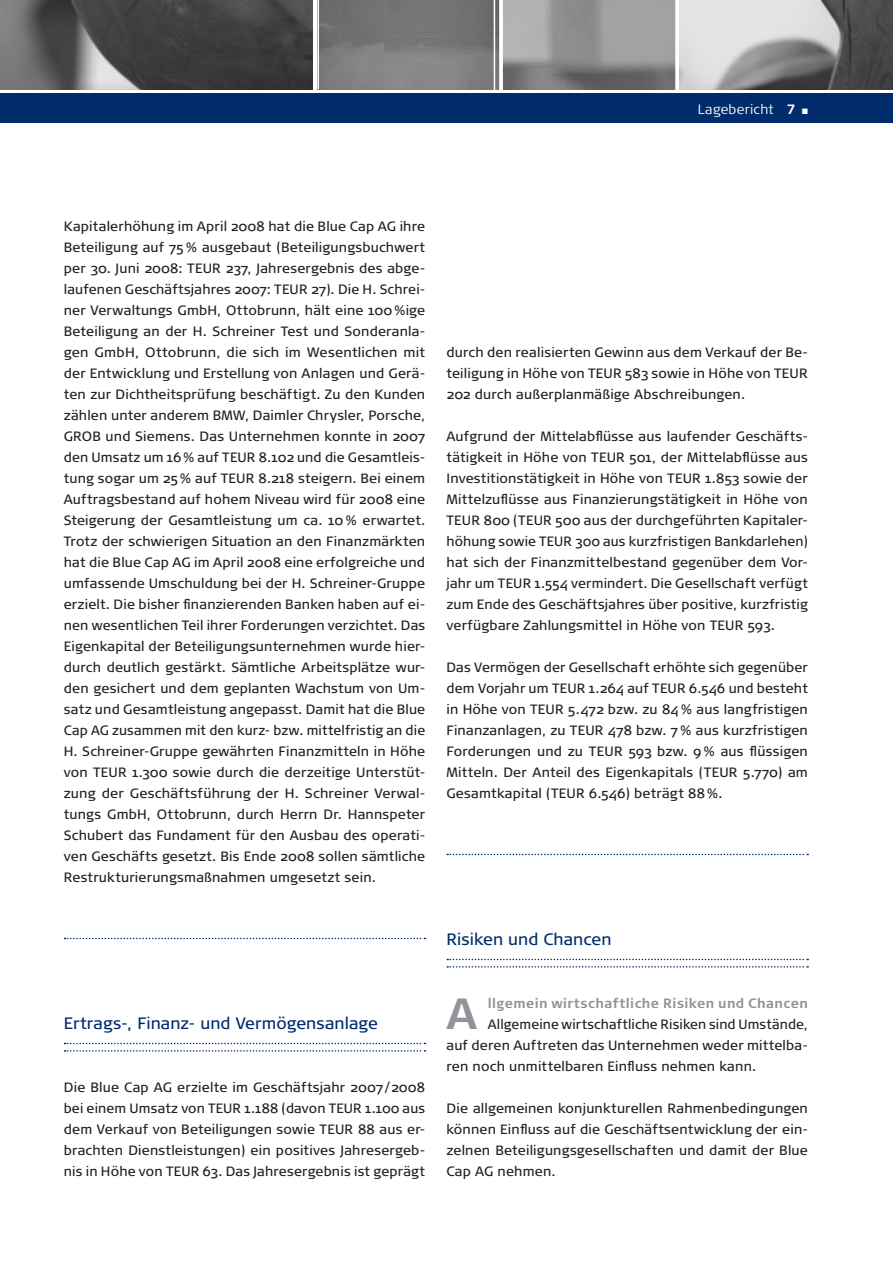
<style>
.page{position:relative;width:893px;height:1263px;background:#fff}
.page>*{position:absolute;margin:0;border:0;box-sizing:border-box;transform-origin:0 0}
.t1{font:700 43.5px "Signa Normal";color:#909498}
.t2{font:16.5px "Signa Normal";letter-spacing:.005em;color:#002c6b}
.t3{font:13.5px/21px "Signa Normal";letter-spacing:.015em;color:#231f20;text-align:justify}
.t4{font:700 13.5px "Signa Normal";letter-spacing:.035em;color:#909498}
.t5{font:300 13.5px "Signa Column";letter-spacing:.02em;color:#fff}
.s1{font-weight:700}
</style>
<div class="page">
<svg style="left:65px;top:938px;width:360px;height:1px"></svg>
<svg style="left:65px;top:1043px;width:360px;height:1px"></svg>
<svg style="left:65px;top:1050px;width:360px;height:1px"></svg>
<svg style="left:447px;top:854px;width:361px;height:1px"></svg>
<svg style="left:447px;top:959px;width:361px;height:1px"></svg>
<svg style="left:447px;top:966px;width:361px;height:1px"></svg>
<div style="left:0;top:94px;width:893px;height:29px;background:#002c6b"></div>
<img style="left:0;top:0;width:313px;height:89px">
<img style="left:503px;top:0;width:172px;height:89px">
<img style="left:319px;top:0;width:180px;height:89px">
<img style="left:679px;top:0;width:214px;height:89px">
<svg style="left:499px;top:0;width:4px;height:90px"></svg>
<hr style="left:494px;top:0;width:1px;height:91px;background:#fff">
<svg style="left:675px;top:0;width:1px;height:90px"></svg>
<p class="t5" style="left:698px;top:101px;width:99px">Lagebericht <span class="s1">7</span></p>
<p class="t3" style="left:64px;top:216px;width:363px">Kapitalerhöhung im April 2008 hat die Blue Cap AG ihre Beteiligung auf 75% ausgebaut (Beteiligungsbuchwert per 30. Juni 2008: TEUR 237, Jahresergebnis des abge&shy;laufenen Geschäftsjahres 2007: TEUR 27). Die H. Schrei&shy;ner Verwaltungs GmbH, Ottobrunn, hält eine 100%ige Beteiligung an der H. Schreiner Test und Sonderanla&shy;gen GmbH, Ottobrunn, die sich im Wesentlichen mit der Entwicklung und Erstellung von Anlagen und Gerä&shy;ten zur Dichtheitsprüfung beschäftigt. Zu den Kunden zählen unter anderem BMW, Daimler Chrysler, Porsche, GROB und Siemens. Das Unternehmen konnte in 2007 den Umsatz um 16% auf TEUR 8.102 und die Gesamtleis&shy;tung sogar um 25% auf TEUR 8.218 steigern. Bei einem Auftragsbestand auf hohem Niveau wird für 2008 eine Steigerung der Gesamtleistung um ca. 10 % erwartet.<br>Trotz der schwierigen Situation an den Finanzmärkten hat die Blue Cap AG im April 2008 eine erfolgreiche und umfassende Umschuldung bei der H. Schreiner-Gruppe erzielt. Die bisher finanzierenden Banken haben auf ei&shy;nen wesentlichen Teil ihrer Forderungen verzichtet. Das Eigenkapital der Beteiligungsunternehmen wurde hier&shy;durch deutlich gestärkt. Sämtliche Arbeitsplätze wur&shy;den gesichert und dem geplanten Wachstum von Um&shy;satz und Gesamtleistung angepasst. Damit hat die Blue Cap AG zusammen mit den kurz- bzw. mittelfristig an die H. Schreiner-Gruppe gewährten Finanzmitteln in Höhe von TEUR 1.300 sowie durch die derzeitige Unterstüt&shy;zung der Geschäftsführung der H. Schreiner Verwal&shy;tungs GmbH, Ottobrunn, durch Herrn Dr. Hannspeter Schubert das Fundament für den Ausbau des operati&shy;ven Geschäfts gesetzt. Bis Ende 2008 sollen sämtliche Restrukturierungsmaßnahmen umgesetzt sein.</p>
<p class="t3" style="left:446px;top:342px;width:363px">durch den realisierten Gewinn aus dem Verkauf der Be&shy;teiligung in Höhe von TEUR 583 sowie in Höhe von TEUR 202 durch außerplanmäßige Abschreibungen.</p>
<p class="t3" style="left:446px;top:426px;width:363px">Aufgrund der Mittelabflüsse aus laufender Geschäfts&shy;tätigkeit in Höhe von TEUR 501, der Mittelabflüsse aus Investitionstätigkeit in Höhe von TEUR 1.853 sowie der Mittelzuflüsse aus Finanzierungstätigkeit in Höhe von TEUR 800 (TEUR 500 aus der durchgeführten Kapitaler&shy;höhung sowie TEUR 300 aus kurzfristigen Bankdarlehen) hat sich der Finanzmittelbestand gegenüber dem Vor&shy;jahr um TEUR 1.554 vermindert. Die Gesellschaft verfügt zum Ende des Geschäftsjahres über positive, kurzfristig verfügbare Zahlungsmittel in Höhe von TEUR 593.</p>
<p class="t3" style="left:446px;top:657px;width:363px">Das Vermögen der Gesellschaft erhöhte sich gegenüber dem Vorjahr um TEUR 1.264 auf TEUR 6.546 und besteht in Höhe von TEUR 5.472 bzw. zu 84% aus langfristigen Finanzanlagen, zu TEUR 478 bzw. 7 % aus kurzfristigen Forderungen und zu TEUR 593 bzw. 9% aus flüssigen Mitteln. Der Anteil des Eigenkapitals (TEUR 5.770) am Gesamtkapital (TEUR 6.546) beträgt 88%.</p>
<p class="t2" style="left:446px;top:930px;width:167px">Risiken und Chancen</p>
<p class="t2" style="left:64px;top:1014px;width:316px">Ertrags-, Finanz- und Vermögensanlage</p>
<p class="t3" style="left:64px;top:1077px;width:363px">Die Blue Cap AG erzielte im Geschäftsjahr 2007/2008 bei einem Umsatz von TEUR 1.188 (davon TEUR 1.100 aus dem Verkauf von Beteiligungen sowie TEUR 88 aus er&shy;brachten Dienstleistungen) ein positives Jahresergeb&shy;nis in Höhe von TEUR 63. Das Jahresergebnis ist geprägt</p>
<h1 class="t1" style="left:446px;top:988px;width:32px">A</h1>
<p class="t4" style="left:488px;top:995px;width:322px">llgemein wirtschaftliche Risiken und Chancen</p>
<p class="t3" style="left:446px;top:1014px;width:363px;text-indent:41px">Allgemeine wirtschaftliche Risiken sind Umstände, auf deren Auftreten das Unternehmen weder mittelba&shy;ren noch unmittelbaren Einfluss nehmen kann.</p>
<p class="t3" style="left:446px;top:1098px;width:363px">Die allgemeinen konjunkturellen Rahmenbedingungen können Einfluss auf die Geschäftsentwicklung der ein&shy;zelnen Beteiligungsgesellschaften und damit der Blue Cap AG nehmen.</p>
</div>
